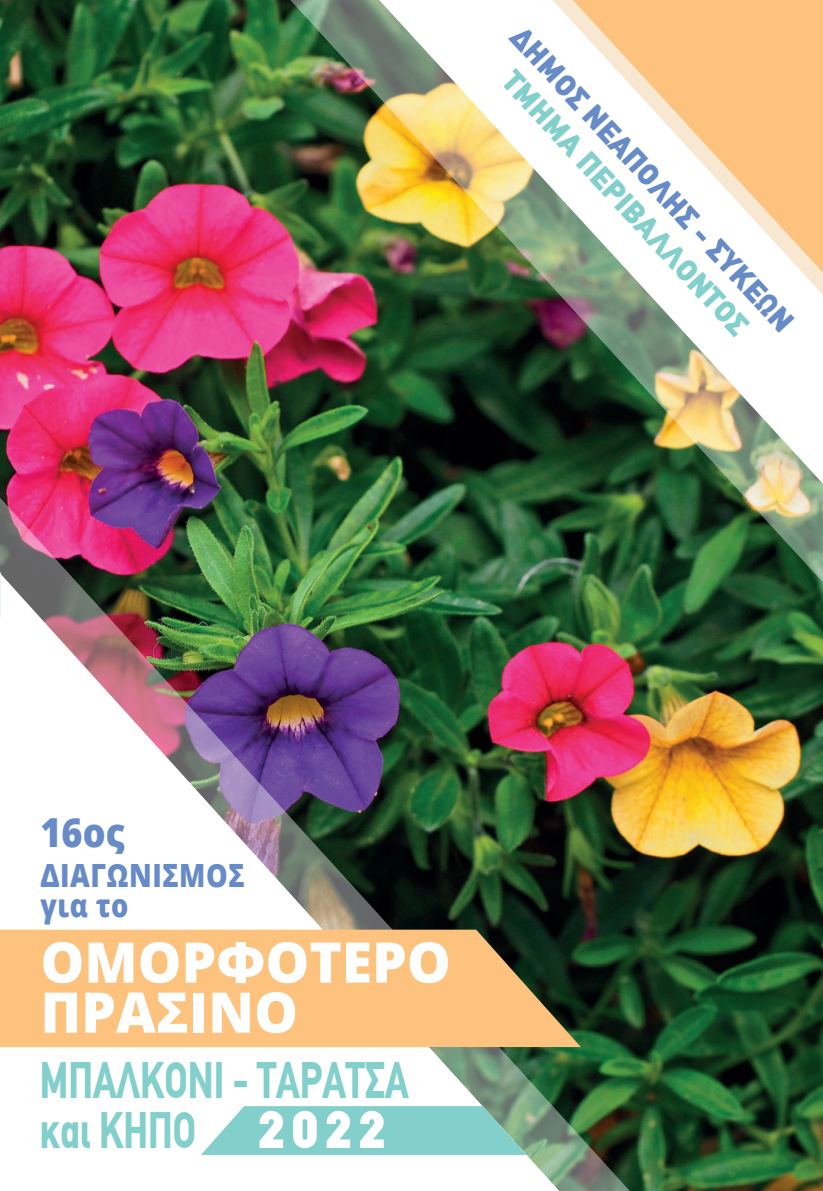
<style>
.page{position:relative;width:823px;height:1191px;background:#fff}
.page>*{position:absolute;margin:0;border:0;box-sizing:border-box;transform-origin:0 0}
.t1{font:800 56px/50px "Open Sans";color:#fff}
.t2{font:700 50px/50px "CF Din";color:#82cfcb;scale:.76 1}
.t3{font:800 40px "Open Sans";color:#668bc7;scale:.9 1}
.t4{font:800 32px/30px "Open Sans";letter-spacing:.02em;color:#668bc7;scale:.85 1}
.t5{font:900 30px "CF Din";color:#668bc7}
.t6{font:900 30px "CF Din";color:#82cfcb}
.s1{font-weight:900;font-size:51.8px;color:#fff}
</style>
<div class="page">
<img style="left:655px;top:617px;width:167px;height:574px">
<img style="left:584px;top:617px;width:71px;height:574px">
<img style="left:1px;top:0;width:583px;height:1191px">
<img style="left:264px;top:0;width:558px;height:617px">
<img style="left:354px;top:0;width:468px;height:515px">
<svg style="left:0;top:929px;width:580px;height:118px;background:#e7b474"></svg>
<svg style="left:201px;top:1106px;width:325px;height:49px;background:#8acfc9"></svg>
<svg style="left:0;top:0;width:1px;height:617px"></svg>
<svg style="left:526px;top:0;width:296px;height:326px"></svg>
<svg style="left:536px;top:0;width:286px;height:315px"></svg>
<p class="t5" style="left:531px;top:17px;width:402px;rotate:47deg">∆ΗΜΟΣ ΝΕΑΠΟΛΗΣ - ΣΥΚΕΩΝ</p>
<p class="t6" style="left:523px;top:62px;width:347px;rotate:47deg">ΤΜΗΜΑ ΠΕΡΙΒΑΛΛΟΝΤΟΣ</p>
<p class="t3" style="left:40px;top:802px;width:95px">16ος</p>
<p class="t4" style="left:40px;top:858px;width:242px">ΔΙΑΓΩΝΙΣΜΟΣ για το</p>
<p class="t1" style="left:40px;top:934px;width:411px">ΟΜΟΡΦΟΤΕΡΟ<br>ΠΡΑΣΙΝΟ</p>
<p class="t2" style="left:40px;top:1055px;width:486px">ΜΠΑΛΚΟΝΙ - ΤΑΡΑΤΣΑ και ΚΗΠΟ <span class="s1">2022</span></p>
</div>
